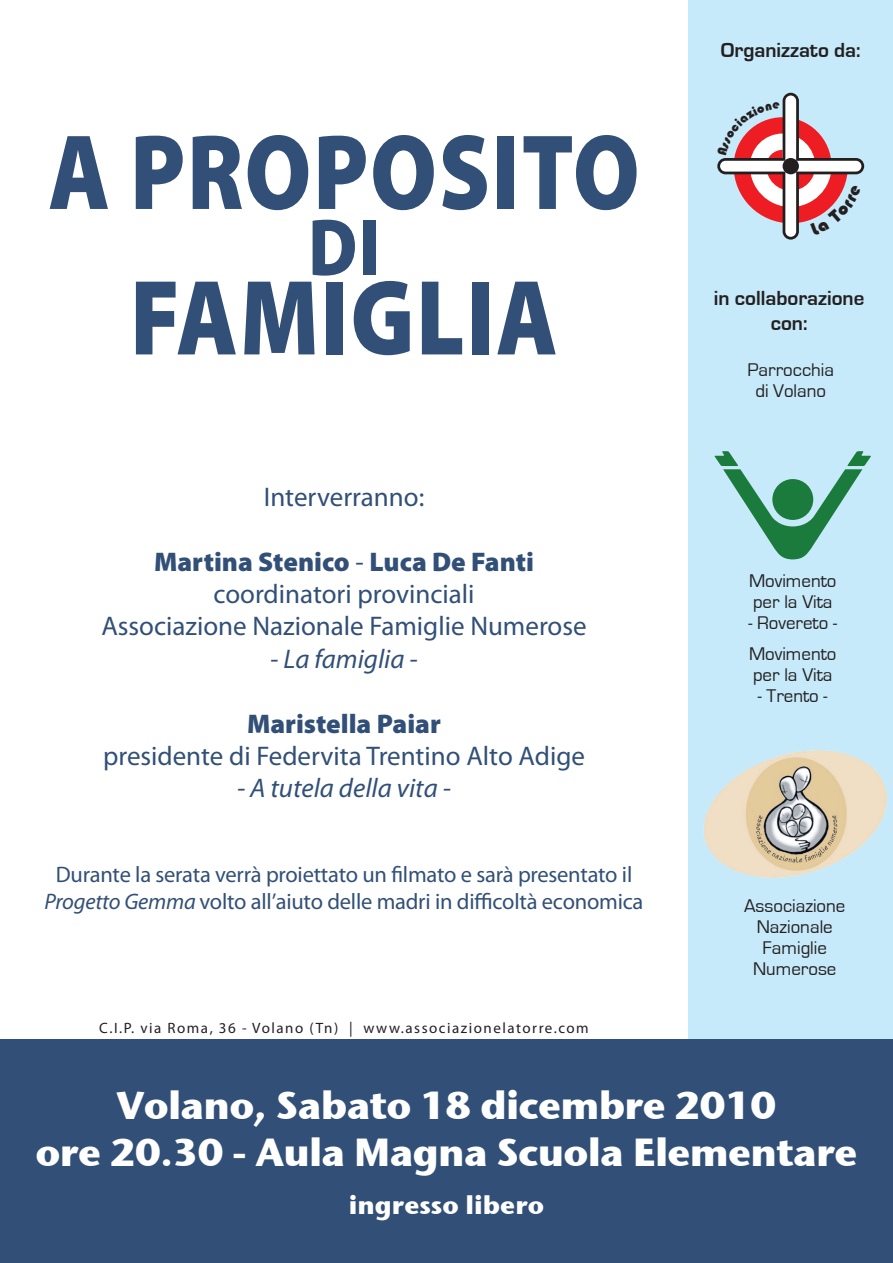
<style>
.page{position:relative;width:893px;height:1263px;background:#fff}
.page>*{position:absolute;margin:0;border:0;box-sizing:border-box;transform-origin:0 0}
.t1{font:900 108px "Myriad Pro";letter-spacing:.02em;color:#325077;scale:.85 1}
.t2{font:900 81.45px "Myriad Pro";color:#325077;scale:.85 1}
.t3{font:700 39px/46.8px "Stone Sans ITC";letter-spacing:-.02em;color:#fff;text-align:center}
.t4{font:27px/32.4px "Myriad Pro";color:#325077;text-align:center}
.t5{font:italic 27px "Myriad Pro";color:#325077}
.t6{font:900 27px "Myriad Pro";color:#325077}
.t7{font:700 25.5px "Stone Sans ITC";color:#fff}
.t8{font:22.5px/27px "Myriad Pro";letter-spacing:-.01em;color:#325077;text-align:center}
.t9{font:700 21px/25.2px "Eurostile";color:#231f20;text-align:center}
.t10{font:18.9px/21px "Eurostile";color:#231f20;text-align:center}
.t11{font:15px "Myriad Pro";letter-spacing:.1em;color:#231f20}
.s1{font-weight:900}
.s2{font-style:italic}
</style>
<div class="page">
<div style="left:688px;top:0;width:205px;height:1040px;background:#c6eafa"></div>
<div style="left:0;top:1040px;width:893px;height:223px;background:#325077"></div>
<svg style="left:714px;top:451px;width:157px;height:108px"></svg>
<img style="left:703px;top:750px;width:184px;height:128px">
<svg style="left:717px;top:93px;width:147px;height:147px"></svg>
<h1 class="t1" style="left:48px;top:100px;width:697px">A proposito</h1>
<h2 class="t2" style="left:308px;top:193px;width:86px">di</h2>
<h1 class="t1" style="left:130px;top:246px;width:491px">Famiglia</h1>
<p class="t4" style="left:264px;top:480px;width:162px">Interverranno:</p>
<p class="t4" style="left:101px;top:545px;width:487px"><span class="s1">Martina Stenico</span> - <span class="s1">Luca De Fanti </span>coordinatori provinciali<br>Associazione Nazionale Famiglie Numerose</p>
<p class="t5" style="left:270px;top:642px;width:149px">- La famiglia -</p>
<p class="t6" style="left:247px;top:705px;width:195px">Maristella Paiar</p>
<p class="t4" style="left:103px;top:739px;width:483px">presidente di Federvita Trentino Alto Adige</p>
<p class="t5" style="left:237px;top:772px;width:215px">- A tutela della vita -</p>
<p class="t8" style="left:45px;top:860px;width:600px">Durante la serata verrà proiettato un filmato e sarà presentato il<br><span class="s2">Progetto Gemma</span> volto all’aiuto delle madri in difficoltà economica</p>
<p class="t11" style="left:99px;top:1018px;width:491px">C.I.P. via Roma, 36 - Volano (Tn) | www.associazionelatorre.com</p>
<p class="t9" style="left:721px;top:37px;width:141px">Organizzato da:</p>
<p class="t9" style="left:714px;top:286px;width:152px">in collaborazione con:</p>
<p class="t10" style="left:747px;top:359px;width:88px">Parrocchia di Volano</p>
<p class="t10" style="left:749px;top:570px;width:89px;text-align:left">Movimento per la Vita</p>
<p class="t10" style="left:748px;top:607px;width:90px;line-height:31px;text-align:left">- Rovereto -<br>Movimento</p>
<p class="t10" style="left:753px;top:664px;width:81px">per la Vita</p>
<p class="t10" style="left:758px;top:685px;width:71px">- Trento -</p>
<p class="t10" style="left:744px;top:896px;width:103px">Associazione<br>Nazionale<br>Famiglie<br>Numerose</p>
<h3 class="t3" style="left:35px;top:1079px;width:823px">Volano, Sabato 18 dicembre 2010<br>ore 20.30 - Aula Magna Scuola Elementare</h3>
<p class="t7" style="left:349px;top:1182px;width:197px">ingresso libero</p>
</div>
